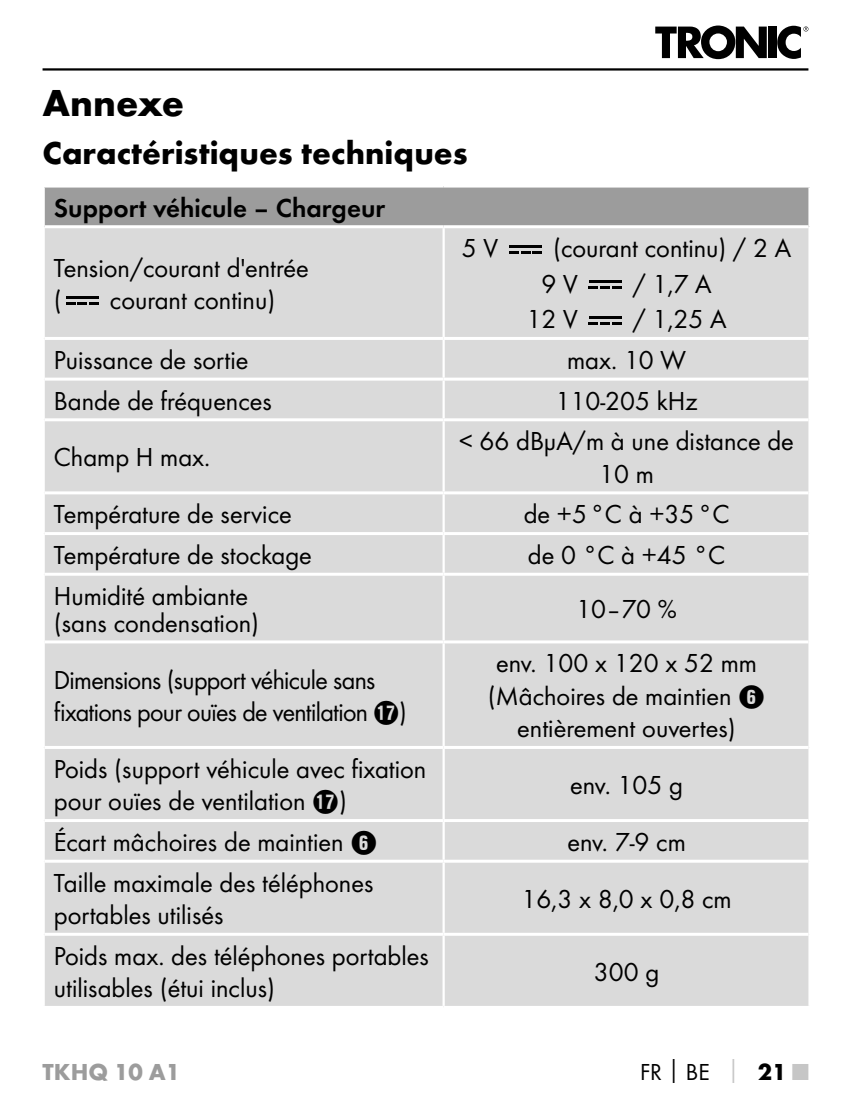
<style>
.page{position:relative;width:851px;height:1106px;background:#fff}
.page>*{position:absolute;margin:0;border:0;box-sizing:border-box;transform-origin:0 0}
.t1{font:700 39px "Futura";color:#000}
.t2{font:700 33px "Futura";color:#000}
.t3{font:27px/32.4px "Futura Boo";color:#000}
.t4{font:27px/32.4px "Futura Boo";letter-spacing:-.025em;color:#000}
.t5{font:27px "Futura Dem";color:#000}
.t6{font:26.4px/32.4px "Futura Boo";color:#000;text-align:center}
.t7{font:24px "Futura Boo";color:#000}
.t8{font:700 24px "Futura";color:#9c9c9c}
.s1{font-family:"Hako PI Nummern"}
.s2{font-size:27px}
.s3{font-family:"Futura";font-weight:700}
.s4{font-family:"Futura";font-weight:700;color:#c6c6c6}
</style>
<div class="page">
<hr style="left:43px;top:68px;width:765px;height:3px;background:#000">
<svg style="left:655px;top:26px;width:111px;height:33px"></svg>
<div style="left:768px;top:27px;width:8px;height:31px;background:#000"></div>
<svg style="left:777px;top:26px;width:31px;height:33px"></svg>
<div style="left:44px;top:186px;width:765px;height:41px;background:#9c9c9c"></div>
<div style="left:45px;top:228px;width:763px;height:777px;background:#dadada"></div>
<hr style="left:43px;top:184px;width:400px;height:3px;background:#fff">
<hr style="left:443px;top:184px;width:367px;height:3px;background:#fff">
<hr style="left:45px;top:225px;width:398px;height:3px;background:#fff">
<hr style="left:443px;top:225px;width:365px;height:3px;background:#fff">
<hr style="left:45px;top:337px;width:398px;height:3px;background:#fff">
<hr style="left:443px;top:337px;width:365px;height:3px;background:#fff">
<hr style="left:45px;top:377px;width:398px;height:3px;background:#fff">
<hr style="left:443px;top:377px;width:365px;height:3px;background:#fff">
<hr style="left:45px;top:418px;width:398px;height:3px;background:#fff">
<hr style="left:443px;top:418px;width:365px;height:3px;background:#fff">
<hr style="left:45px;top:491px;width:398px;height:3px;background:#fff">
<hr style="left:443px;top:491px;width:365px;height:3px;background:#fff">
<hr style="left:45px;top:532px;width:398px;height:3px;background:#fff">
<hr style="left:443px;top:532px;width:365px;height:3px;background:#fff">
<hr style="left:45px;top:572px;width:398px;height:3px;background:#fff">
<hr style="left:443px;top:572px;width:365px;height:3px;background:#fff">
<hr style="left:45px;top:640px;width:398px;height:3px;background:#fff">
<hr style="left:443px;top:640px;width:365px;height:3px;background:#fff">
<hr style="left:45px;top:746px;width:398px;height:3px;background:#fff">
<hr style="left:443px;top:746px;width:365px;height:3px;background:#fff">
<hr style="left:45px;top:819px;width:398px;height:3px;background:#fff">
<hr style="left:443px;top:819px;width:365px;height:3px;background:#fff">
<hr style="left:45px;top:859px;width:398px;height:3px;background:#fff">
<hr style="left:443px;top:859px;width:365px;height:3px;background:#fff">
<hr style="left:45px;top:932px;width:398px;height:3px;background:#fff">
<hr style="left:443px;top:932px;width:365px;height:3px;background:#fff">
<hr style="left:43px;top:187px;width:2px;height:40px;background:#fff">
<hr style="left:808px;top:187px;width:2px;height:40px;background:#fff">
<hr style="left:442px;top:228px;width:2px;height:109px;background:#fff">
<hr style="left:442px;top:340px;width:2px;height:37px;background:#fff">
<hr style="left:442px;top:380px;width:2px;height:38px;background:#fff">
<hr style="left:442px;top:421px;width:2px;height:70px;background:#fff">
<hr style="left:442px;top:494px;width:2px;height:38px;background:#fff">
<hr style="left:442px;top:535px;width:2px;height:37px;background:#fff">
<hr style="left:442px;top:575px;width:2px;height:65px;background:#fff">
<hr style="left:442px;top:643px;width:2px;height:103px;background:#fff">
<hr style="left:442px;top:749px;width:2px;height:70px;background:#fff">
<hr style="left:442px;top:822px;width:2px;height:37px;background:#fff">
<hr style="left:442px;top:862px;width:2px;height:70px;background:#fff">
<hr style="left:442px;top:935px;width:2px;height:70px;background:#fff">
<hr style="left:66px;top:296px;width:32px;height:3px;background:#000">
<svg style="left:66px;top:303px;width:32px;height:2px"></svg>
<hr style="left:509px;top:245px;width:32px;height:2px;background:#000">
<svg style="left:509px;top:251px;width:32px;height:2px"></svg>
<hr style="left:588px;top:280px;width:33px;height:3px;background:#000">
<svg style="left:588px;top:286px;width:33px;height:3px"></svg>
<hr style="left:588px;top:316px;width:33px;height:2px;background:#000">
<svg style="left:588px;top:322px;width:33px;height:2px"></svg>
<h1 class="t1" style="left:43px;top:79px;width:143px">Annexe</h1>
<p class="t2" style="left:43px;top:132px;width:426px">Caractéristiques techniques</p>
<p class="t5" style="left:54px;top:191px;width:333px">Support véhicule – Chargeur</p>
<p class="t3" style="left:54px;top:251px;width:256px">Tension/courant d'entrée (</p>
<p class="t3" style="left:462px;top:232px;width:38px">5 V</p>
<p class="t3" style="left:541px;top:230px;width:251px;line-height:35.4px;text-indent:12px">(courant continu) / 2 A<br>9 V</p>
<p class="t3" style="left:632px;top:267px;width:80px">/ 1,7 A</p>
<p class="t3" style="left:110px;top:283px;width:167px">courant continu)</p>
<p class="t3" style="left:526px;top:303px;width:53px">12 V</p>
<p class="t3" style="left:632px;top:303px;width:95px">/ 1,25 A</p>
<p class="t3" style="left:54px;top:343px;width:196px">Puissance de sortie</p>
<p class="t3" style="left:567px;top:343px;width:120px">max. 10 W</p>
<p class="t3" style="left:54px;top:384px;width:219px">Bande de fréquences</p>
<p class="t3" style="left:555px;top:384px;width:144px">110-205 kHz</p>
<p class="t3" style="left:54px;top:441px;width:155px">Champ H max.</p>
<p class="t3" style="left:459px;top:425px;width:336px;text-align:center">&lt; 66 dBµA/m à une distance de<br>10 m</p>
<p class="t3" style="left:54px;top:498px;width:239px">Température de service</p>
<p class="t3" style="left:523px;top:498px;width:207px">de +5°C à +35°C</p>
<p class="t3" style="left:54px;top:538px;width:259px">Température de stockage</p>
<p class="t3" style="left:527px;top:538px;width:199px">de 0 °C à +45 °C</p>
<p class="t3" style="left:54px;top:582px;width:207px;line-height:27px">Humidité ambiante (sans condensation)</p>
<p class="t3" style="left:576px;top:593px;width:102px">10‒70 %</p>
<p class="t4" style="left:54px;top:663px;width:354px">Dimensions (support véhicule sans fixations pour ouïes de ventilation <span class="s1">u</span>)</p>
<p class="t3" style="left:54px;top:752px;width:374px">Poids (support véhicule avec fixation pour ouïes de ventilation <span class="s1">u</span>)</p>
<p class="t3" style="left:496px;top:647px;width:262px">env. 100 x 120 x 52 mm</p>
<p class="t6" style="left:488px;top:679px;width:279px"><span class="s2">(</span>Mâchoires de maintien <span class="s1">6 </span>entièrement ouvertes)</p>
<p class="t3" style="left:570px;top:768px;width:114px">env. 105 g</p>
<p class="t3" style="left:54px;top:825px;width:325px">Écart mâchoires de maintien <span class="s1">6</span></p>
<p class="t3" style="left:567px;top:825px;width:120px">env. 7-9 cm</p>
<p class="t3" style="left:54px;top:866px;width:321px">Taille maximale des téléphones portables utilisés</p>
<p class="t3" style="left:521px;top:882px;width:212px">16,3 x 8,0 x 0,8 cm</p>
<p class="t3" style="left:54px;top:939px;width:376px">Poids max. des téléphones portables utilisables (étui inclus)</p>
<p class="t3" style="left:593px;top:955px;width:67px">300 g</p>
<p class="t8" style="left:43px;top:1057px;width:139px">TKHQ 10 A1</p>
<p class="t7" style="left:640px;top:1058px;width:170px">FR<span class="s3">│</span>BE <span class="s4">│</span> <span class="s3">21</span> <span class="s4">■</span></p>
</div>
